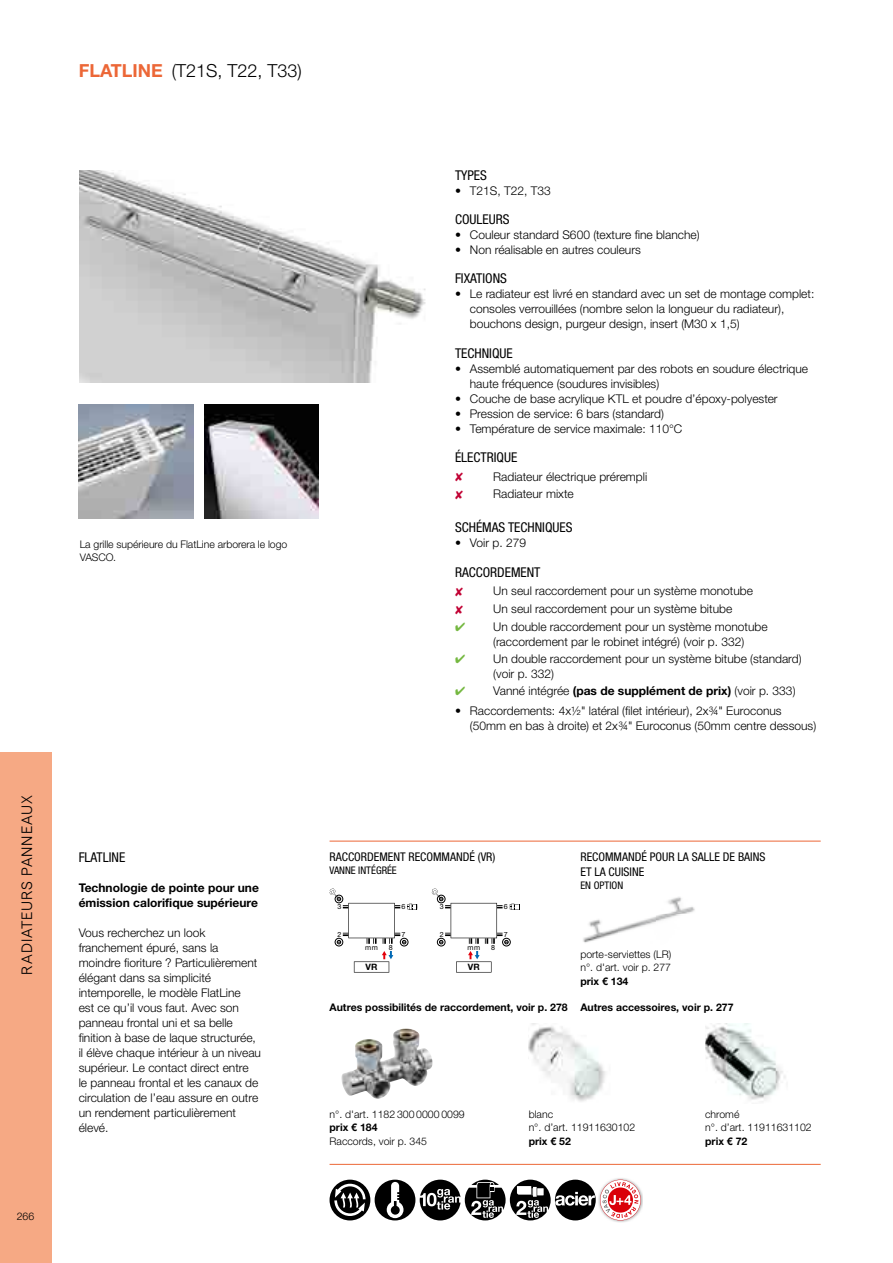
<style>
.page{position:relative;width:893px;height:1263px;background:#fff}
.page>*{position:absolute;margin:0;border:0;box-sizing:border-box;transform-origin:0 0}
.t1{font:300 18px "Helvetica Neue LTW1 G";color:#000}
.t2{font:300 15px "Matter";letter-spacing:.06em;color:#000}
.t3{font:condensed 13.5px "Helvetica Neue LTW1 G";color:#000}
.t4{font:300 12px/15px "Helvetica Neue LTW1 G";color:#000}
.t5{font:condensed 12px/15px "Helvetica Neue LTW1 G";color:#000}
.t6{font:700 12px/15px "Helvetica Neue LTW1 G";color:#000}
.t7{font:300 10.5px/13.5px "Helvetica Neue LTW1 G";color:#000}
.t8{font:700 10.5px "Helvetica Neue LTW1 G";color:#000}
.t9{font:condensed 10.5px "Helvetica Neue LTW1 G";color:#000}
.t10{font:700 8.7px "Helvetica Neue LTW1 G";color:#000}
.t11{font:7.2px "Helvetica Neue LTW1 G";color:#000}
.s1{font-weight:700;color:#ec6737}
.s2{color:#75b841}
.s3{font-weight:700}
</style>
<div class="page">
<img style="left:341px;top:1028px;width:92px;height:71px">
<img style="left:583px;top:897px;width:112px;height:46px">
<hr style="left:330px;top:1164px;width:491px;height:1px;background:#ec6737">
<hr style="left:330px;top:841px;width:491px;height:1px;background:#ec6737">
<div style="left:502px;top:938px;width:9px;height:8px;border:1px solid #000;border-radius:50%"></div>
<div style="left:437px;top:938px;width:8px;height:8px;border:1px solid #000;border-radius:50%"></div>
<svg style="left:456px;top:951px;width:35px;height:21px"></svg>
<svg style="left:432px;top:888px;width:88px;height:56px"></svg>
<div style="left:400px;top:938px;width:8px;height:8px;border:1px solid #000;border-radius:50%"></div>
<div style="left:335px;top:938px;width:8px;height:8px;border:1px solid #000;border-radius:50%"></div>
<svg style="left:354px;top:951px;width:39px;height:21px"></svg>
<svg style="left:330px;top:888px;width:88px;height:56px"></svg>
<img style="left:529px;top:1023px;width:77px;height:79px">
<img style="left:705px;top:1023px;width:81px;height:79px">
<img style="left:204px;top:404px;width:115px;height:115px">
<img style="left:79px;top:404px;width:114px;height:115px">
<img style="left:80px;top:170px;width:346px;height:213px">
<img style="left:611px;top:1178px;width:32px;height:44px">
<svg style="left:330px;top:1179px;width:311px;height:41px"></svg>
<div style="left:0;top:753px;width:51px;height:510px;background:#f6a984"></div>
<p class="t2" style="left:16px;top:974px;width:181px;rotate:-90deg">RADIATEURS PANNEAUx</p>
<p class="t7" style="left:17px;top:1210px;width:19px">266</p>
<h1 class="t1" style="left:79px;top:59px;width:225px"><span class="s1">FLatLINE</span> ( T21S , T22 , T33 )</h1>
<p class="t7" style="left:80px;top:537px;width:209px">La grille supérieure du FlatLine arborera le logo<br>VASCO.</p>
<p class="t3" style="left:455px;top:167px;width:33px">TYPES</p>
<p class="t4" style="left:455px;top:183px;width:97px">• T21S, T22, T33</p>
<p class="t3" style="left:455px;top:211px;width:56px">COULEURS</p>
<p class="t4" style="left:455px;top:227px;width:246px">• Couleur standard S600 (texture fine blanche)</p>
<p class="t4" style="left:455px;top:242px;width:187px">• Non réalisable en autres couleurs</p>
<p class="t3" style="left:455px;top:270px;width:54px">FIXATIONS</p>
<p class="t4" style="left:470px;top:286px;width:346px;text-indent:-15px">• Le radiateur est livré en standard avec un set de montage complet: consoles verrouillées (nombre selon la longueur du radiateur), bouchons design, purgeur design, insert (M30 x 1,5)</p>
<p class="t3" style="left:455px;top:345px;width:59px">TECHNIQUE</p>
<p class="t4" style="left:470px;top:361px;width:340px;text-indent:-15px">• Assemblé automatiquement par des robots en soudure électrique haute fréquence (soudures invisibles)</p>
<p class="t4" style="left:455px;top:391px;width:324px">• Couche de base acrylique KTL et poudre d’époxy-polyester</p>
<p class="t4" style="left:455px;top:406px;width:210px">• Pression de service: 6 bars (standard)</p>
<p class="t4" style="left:455px;top:421px;width:229px">• Température de service maximale: 110°C</p>
<p class="t3" style="left:455px;top:449px;width:64px">ÉLECTRIQUE</p>
<p class="t4" style="left:493px;top:469px;width:156px">Radiateur électrique prérempli</p>
<p class="t4" style="left:493px;top:486px;width:82px">Radiateur mixte</p>
<p class="t3" style="left:455px;top:520px;width:119px">SCHÉMAS TECHNIQUES</p>
<p class="t4" style="left:455px;top:535px;width:73px">• Voir p. 279</p>
<p class="t3" style="left:455px;top:564px;width:87px">RACCORDEMENT</p>
<p class="t4" style="left:493px;top:583px;width:261px">Un seul raccordement pour un système monotube</p>
<p class="t4" style="left:493px;top:601px;width:240px">Un seul raccordement pour un système bitube</p>
<p class="t4" style="left:493px;top:619px;width:276px;text-indent:-38px"><span class="s2">✔</span> Un double raccordement pour un système monotube (raccordement par le robinet intégré) (voir p. 332)</p>
<p class="t4" style="left:493px;top:651px;width:310px;text-indent:-38px"><span class="s2">✔</span> Un double raccordement pour un système bitube (standard) (voir p. 332)</p>
<p class="t4" style="left:455px;top:683px;width:342px"><span class="s2">✔</span> Vanné intégrée <span class="s3">(pas de supplément de prix)</span> (voir p. 333)</p>
<p class="t4" style="left:470px;top:703px;width:348px;text-indent:-15px">• Raccordements: 4x½" latéral (filet intérieur), 2x¾" Euroconus (50mm en bas à droite) et 2x¾" Euroconus (50mm centre dessous)</p>
<p class="t3" style="left:79px;top:849px;width:48px">FLATLINE</p>
<p class="t6" style="left:79px;top:880px;width:182px">technologie de pointe pour une émission calorifique supérieure</p>
<p class="t4" style="left:79px;top:925px;width:184px">Vous recherchez un look franchement épuré, sans la moindre fioriture ? Particulièrement élégant dans sa simplicité intemporelle, le modèle FlatLine<br>est ce qu’il vous faut. Avec son panneau frontal uni et sa belle finition à base de laque structurée, il élève chaque intérieur à un niveau supérieur. Le contact direct entre<br>le panneau frontal et les canaux de circulation de l’eau assure en outre un rendement particulièrement élevé.</p>
<p class="t5" style="left:330px;top:849px;width:167px">RACCORDEMENT RECOMMANDÉ ( VR )</p>
<p class="t9" style="left:330px;top:864px;width:69px">VANNE INTÉGRÉE</p>
<p class="t11" style="left:337px;top:902px;width:5px">3</p>
<p class="t11" style="left:402px;top:902px;width:5px">6</p>
<p class="t11" style="left:337px;top:929px;width:5px">2</p>
<p class="t11" style="left:365px;top:943px;width:14px">mm</p>
<p class="t10" style="left:366px;top:962px;width:13px">VR</p>
<p class="t11" style="left:402px;top:929px;width:5px">7</p>
<p class="t11" style="left:389px;top:943px;width:5px">8</p>
<p class="t11" style="left:440px;top:902px;width:5px">3</p>
<p class="t11" style="left:504px;top:902px;width:5px">6</p>
<p class="t11" style="left:440px;top:929px;width:5px">2</p>
<p class="t11" style="left:467px;top:943px;width:14px">mm</p>
<p class="t10" style="left:468px;top:962px;width:13px">VR</p>
<p class="t11" style="left:504px;top:929px;width:5px">7</p>
<p class="t11" style="left:491px;top:943px;width:5px">8</p>
<p class="t5" style="left:580px;top:849px;width:186px">RECOMMANDÉ POUR LA SALLE DE BAINS<br>ET LA CUISINE</p>
<p class="t9" style="left:580px;top:879px;width:44px">EN OPTION</p>
<p class="t7" style="left:580px;top:947px;width:92px">porte-serviettes (LR) n°. d'art. voir p. 277</p>
<p class="t8" style="left:580px;top:974px;width:50px">prix € 134</p>
<p class="t8" style="left:330px;top:1001px;width:405px">autres possibilités de raccordement, voir p. 278 autres accessoires, voir p. 277</p>
<p class="t7" style="left:330px;top:1107px;width:137px">n°. d'art. 1182 300 0000 0099</p>
<p class="t8" style="left:330px;top:1121px;width:50px">prix € 184</p>
<p class="t7" style="left:330px;top:1134px;width:99px">Raccords, voir p. 345</p>
<p class="t7" style="left:529px;top:1107px;width:108px">blanc<br>n°. d’art. 11911630102</p>
<p class="t8" style="left:529px;top:1134px;width:44px">prix € 52</p>
<p class="t7" style="left:705px;top:1107px;width:108px">chromé<br>n°. d’art. 11911631102</p>
<p class="t8" style="left:705px;top:1134px;width:44px">prix € 72</p>
</div>
